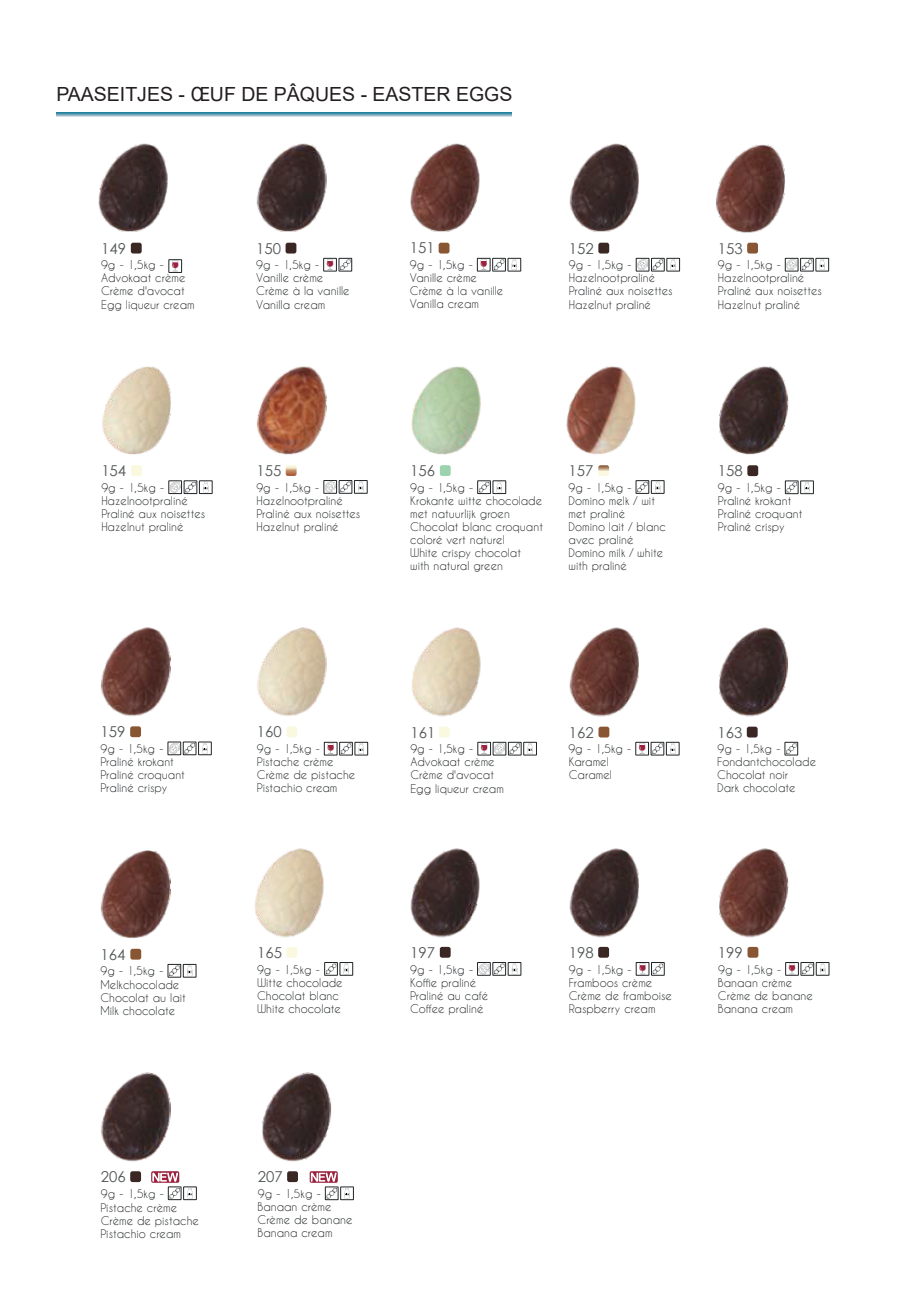
<style>
.page{position:relative;width:919px;height:1289px;background:#fff}
.page>*{position:absolute;margin:0;border:0;box-sizing:border-box;transform-origin:0 0}
.t1{font:19.5px "Arial";color:#231f20}
.t2{font:15px "Century Gothic";color:#535657}
.t3{font:11.25px/13px "Caviar Dreams";color:#212426}
</style>
<div class="page">
<div style="left:800px;top:481px;width:13px;height:13px;border:1px solid #212426"></div>
<div style="left:800px;top:258px;width:13px;height:13px;border:1px solid #212426"></div>
<svg style="left:819px;top:260px;width:5px;height:9px"></svg>
<div style="left:815px;top:258px;width:13px;height:13px;border:1px solid #212426"></div>
<svg style="left:810px;top:259px;width:2px;height:11px"></svg>
<div style="left:800px;top:962px;width:13px;height:13px;border:1px solid #212426"></div>
<svg style="left:820px;top:964px;width:5px;height:9px"></svg>
<div style="left:816px;top:962px;width:13px;height:13px;border:1px solid #212426"></div>
<svg style="left:810px;top:963px;width:2px;height:11px"></svg>
<div style="left:130px;top:1171px;width:11px;height:11px;background:#3a2723;border-radius:2px"></div>
<div style="left:287px;top:1171px;width:11px;height:11px;background:#3a2723;border-radius:2px"></div>
<div style="left:168px;top:1186px;width:13px;height:13px;border:1px solid #212426"></div>
<svg style="left:187px;top:1188px;width:5px;height:9px"></svg>
<div style="left:183px;top:1186px;width:13px;height:13px;border:1px solid #212426"></div>
<svg style="left:151px;top:1179px;width:29px;height:19px"></svg>
<div style="left:325px;top:1186px;width:13px;height:13px;border:1px solid #212426"></div>
<svg style="left:344px;top:1188px;width:5px;height:9px"></svg>
<div style="left:340px;top:1186px;width:13px;height:13px;border:1px solid #212426"></div>
<svg style="left:309px;top:1179px;width:29px;height:19px"></svg>
<svg style="left:56px;top:112px;width:455px;height:5px;background:#72a9bd"></svg>
<img style="left:98px;top:143px;width:712px;height:1036px">
<h1 class="t1" style="left:56px;top:81px;width:457px">PAASEITJES - ŒUF DE PÂQUES - EASTER EGGS</h1>
<h2 class="t2" style="left:101px;top:238px;width:26px">149</h2>
<p class="t3" style="left:101px;top:258px;width:95px">9g - 1,5kg -<br>Advokaat crème<br>Crème d'avocat<br>Egg liqueur cream</p>
<h2 class="t2" style="left:256px;top:238px;width:26px">150</h2>
<p class="t3" style="left:256px;top:271px;width:95px">Vanille crème<br>Crème à la vanille<br>Vanilla cream</p>
<p class="t3" style="left:256px;top:258px;width:65px">9g - 1,5kg -</p>
<h2 class="t2" style="left:410px;top:237px;width:26px">151</h2>
<p class="t3" style="left:410px;top:271px;width:95px">Vanille crème<br>Crème à la vanille<br>Vanilla cream</p>
<p class="t3" style="left:410px;top:258px;width:65px">9g - 1,5kg -</p>
<h2 class="t2" style="left:568px;top:238px;width:26px">152</h2>
<p class="t3" style="left:568px;top:258px;width:105px">9g - 1,5kg -<br>Hazelnootpraliné<br>Praliné aux noisettes<br>Hazelnut praliné</p>
<h2 class="t2" style="left:718px;top:238px;width:26px">153</h2>
<p class="t3" style="left:718px;top:258px;width:105px">9g - 1,5kg -<br>Hazelnootpraliné<br>Praliné aux noisettes<br>Hazelnut praliné</p>
<h2 class="t2" style="left:101px;top:460px;width:26px">154</h2>
<p class="t3" style="left:101px;top:481px;width:105px">9g - 1,5kg -<br>Hazelnootpraliné<br>Praliné aux noisettes<br>Hazelnut praliné</p>
<h2 class="t2" style="left:256px;top:460px;width:26px">155</h2>
<p class="t3" style="left:256px;top:480px;width:105px">9g - 1,5kg -<br>Hazelnootpraliné<br>Praliné aux noisettes<br>Hazelnut praliné</p>
<h2 class="t2" style="left:410px;top:460px;width:26px">156</h2>
<p class="t3" style="left:410px;top:481px;width:134px">9g - 1,5kg -<br>Krokante witte chocolade met natuurlijk groen<br>Chocolat blanc croquant coloré vert naturel<br>White crispy chocolat with natural green</p>
<h2 class="t2" style="left:568px;top:460px;width:26px">157</h2>
<p class="t3" style="left:568px;top:480px;width:99px">9g - 1,5kg -<br>Domino melk / wit met praliné<br>Domino lait / blanc avec praliné<br>Domino milk / white with praliné</p>
<h2 class="t2" style="left:718px;top:460px;width:26px">158</h2>
<p class="t3" style="left:718px;top:481px;width:86px">9g - 1,5kg -<br>Praliné krokant<br>Praliné croquant<br>Praliné crispy</p>
<h2 class="t2" style="left:100px;top:721px;width:26px">159</h2>
<p class="t3" style="left:100px;top:742px;width:86px">9g - 1,5kg -<br>Praliné krokant<br>Praliné croquant<br>Praliné crispy</p>
<h2 class="t2" style="left:100px;top:943px;width:26px">164</h2>
<p class="t3" style="left:100px;top:964px;width:87px">9g - 1,5kg -<br>Melkchocolade<br>Chocolat au lait<br>Milk chocolate</p>
<h2 class="t2" style="left:257px;top:721px;width:26px">160</h2>
<p class="t3" style="left:257px;top:755px;width:100px">Pistache crème<br>Crème de pistache<br>Pistachio cream</p>
<p class="t3" style="left:257px;top:742px;width:65px">9g - 1,5kg -</p>
<h2 class="t2" style="left:410px;top:721px;width:26px">161</h2>
<p class="t3" style="left:410px;top:755px;width:95px">Advokaat crème<br>Crème d'avocat<br>Egg liqueur cream</p>
<p class="t3" style="left:410px;top:742px;width:65px">9g - 1,5kg -</p>
<h2 class="t2" style="left:257px;top:942px;width:26px">165</h2>
<p class="t3" style="left:257px;top:962px;width:87px">9g - 1,5kg -<br>Witte chocolade<br>Chocolat blanc<br>White chocolate</p>
<h2 class="t2" style="left:410px;top:942px;width:26px">197</h2>
<p class="t3" style="left:410px;top:962px;width:79px">9g - 1,5kg -<br>Koffie praliné<br>Praliné au café<br>Coffee praliné</p>
<h2 class="t2" style="left:568px;top:721px;width:26px">162</h2>
<p class="t3" style="left:568px;top:755px;width:45px">Karamel<br>Caramel</p>
<p class="t3" style="left:568px;top:742px;width:65px">9g - 1,5kg -</p>
<h2 class="t2" style="left:717px;top:721px;width:26px">163</h2>
<p class="t3" style="left:717px;top:742px;width:65px">9g - 1,5kg -</p>
<p class="t3" style="left:717px;top:755px;width:100px">Fondantchocolade<br>Chocolat noir<br>Dark chocolate</p>
<h2 class="t2" style="left:568px;top:942px;width:26px">198</h2>
<p class="t3" style="left:568px;top:975px;width:105px">Framboos crème<br>Crème de framboise<br>Raspberry cream</p>
<p class="t3" style="left:568px;top:962px;width:65px">9g - 1,5kg -</p>
<h2 class="t2" style="left:718px;top:942px;width:26px">199</h2>
<p class="t3" style="left:718px;top:975px;width:96px">Banaan crème<br>Crème de banane<br>Banana cream</p>
<p class="t3" style="left:718px;top:962px;width:65px">9g - 1,5kg -</p>
<h2 class="t2" style="left:101px;top:1166px;width:26px">206</h2>
<h2 class="t2" style="left:258px;top:1166px;width:26px">207</h2>
<p class="t3" style="left:101px;top:1186px;width:65px">9g - 1,5kg -</p>
<p class="t3" style="left:258px;top:1186px;width:65px">9g - 1,5kg -</p>
<p class="t3" style="left:100px;top:1200px;width:100px">Pistache crème<br>Crème de pistache<br>Pistachio cream</p>
<p class="t3" style="left:257px;top:1200px;width:97px">Banaan crème<br>Crème de banane<br>Banana cream</p>
</div>
